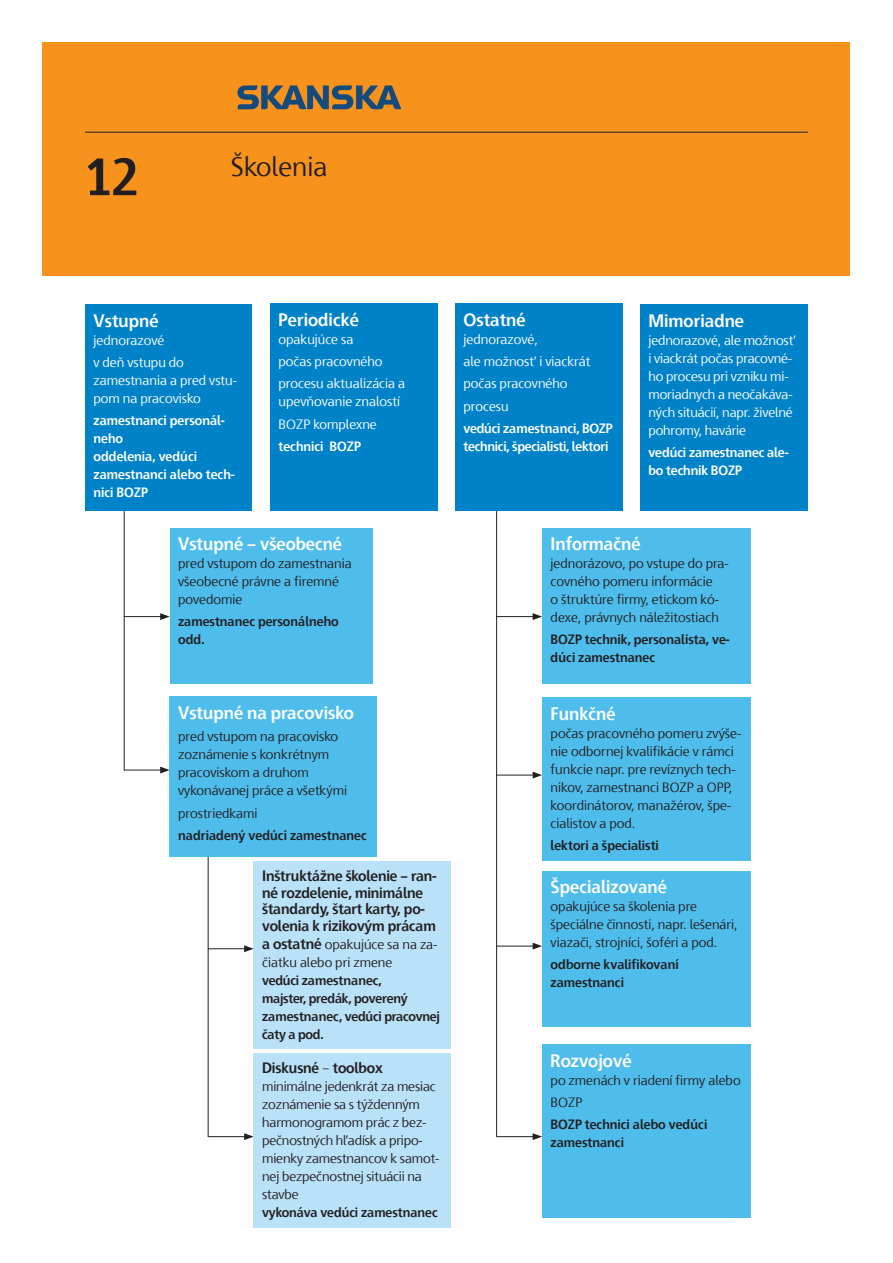
<style>
.page{position:relative;width:893px;height:1263px;background:#fff}
.page>*{position:absolute;margin:0;border:0;box-sizing:border-box;transform-origin:0 0}
.t1{font:700 52.5px "Skanska Sans East";color:#231f20}
.t2{font:27px "Skanska Sans East";color:#231f20}
._01_text{font:700 18px "Skanska Sans East";color:#fff}
._01_text-2{font:700 15px/16.5px "Skanska Sans East";letter-spacing:-.01em;color:#231f20}
._01_text-3{font:13.5px/18px "Skanska Sans East";color:#231f20}
._01_text-4{font:13.5px/18px "Skanska Sans East";color:#fff}
._01_text-5{font:700 13.5px/18px "Skanska Sans East";color:#231f20}
._01_text-6{font:700 13.5px/18px "Skanska Sans East";color:#fff}
._01_text-7{font:700 13.5px/18px "Skanska Sans East";letter-spacing:-.02em;color:#231f20}
._01_text-8{font:700 13.5px/18px "Skanska Sans East";letter-spacing:-.02em;color:#fff}
.s1{font-weight:700;font-size:15px}
.s2{font-weight:400}
</style>
<div class="page">
<div style="left:43px;top:43px;width:807px;height:233px;background:#f7931d"></div>
<hr style="left:85px;top:132px;width:723px;height:1px;background:#231f20">
<svg style="left:237px;top:85px;width:164px;height:24px"></svg>
<hr style="left:496px;top:492px;width:1px;height:645px;background:#231f20">
<div style="left:640px;top:304px;width:168px;height:207px;background:#0082c8"></div>
<div style="left:455px;top:304px;width:168px;height:207px;background:#0082c8"></div>
<div style="left:542px;top:528px;width:209px;height:155px;background:#4fbdec"></div>
<div style="left:170px;top:528px;width:202px;height:155px;background:#4fbdec"></div>
<div style="left:254px;top:861px;width:197px;height:187px;background:#b9e1f7"></div>
<div style="left:542px;top:871px;width:209px;height:155px;background:#4fbdec"></div>
<div style="left:270px;top:304px;width:168px;height:207px;background:#0082c8"></div>
<div style="left:542px;top:1044px;width:209px;height:174px;background:#4fbdec"></div>
<div style="left:542px;top:697px;width:209px;height:164px;background:#4fbdec"></div>
<hr style="left:124px;top:492px;width:1px;height:278px;background:#231f20">
<hr style="left:208px;top:809px;width:1px;height:328px;background:#231f20">
<hr style="left:124px;top:616px;width:39px;height:1px;background:#231f20">
<svg style="left:160px;top:613px;width:10px;height:7px"></svg>
<hr style="left:496px;top:616px;width:39px;height:1px;background:#231f20">
<svg style="left:533px;top:613px;width:9px;height:7px"></svg>
<hr style="left:208px;top:948px;width:39px;height:1px;background:#231f20">
<svg style="left:244px;top:945px;width:10px;height:7px"></svg>
<hr style="left:124px;top:770px;width:39px;height:1px;background:#231f20">
<svg style="left:160px;top:767px;width:10px;height:6px"></svg>
<hr style="left:496px;top:775px;width:39px;height:1px;background:#231f20">
<svg style="left:533px;top:772px;width:9px;height:6px"></svg>
<hr style="left:496px;top:946px;width:39px;height:1px;background:#231f20">
<svg style="left:533px;top:943px;width:9px;height:6px"></svg>
<hr style="left:496px;top:1136px;width:39px;height:1px;background:#231f20">
<svg style="left:533px;top:1133px;width:9px;height:7px"></svg>
<hr style="left:208px;top:1136px;width:39px;height:1px;background:#231f20">
<svg style="left:244px;top:1133px;width:10px;height:7px"></svg>
<div style="left:85px;top:304px;width:167px;height:207px;background:#0082c8"></div>
<div style="left:254px;top:1053px;width:197px;height:174px;background:#b9e1f7"></div>
<div style="left:170px;top:697px;width:207px;height:160px;background:#4fbdec"></div>
<p class="t1" style="left:85px;top:143px;width:55px">12</p>
<p class="t2" style="left:231px;top:150px;width:98px">Školenia</p>
<p class="_01_text" style="left:94px;top:309px;width:66px">Vstupné</p>
<p class="_01_text-4" style="left:94px;top:331px;width:72px">jednorazové</p>
<p class="_01_text-4" style="left:94px;top:353px;width:145px">v deň vstupu do zamestnania a pred vstu&shy;pom na pracovisko</p>
<p class="_01_text-6" style="left:94px;top:411px;width:133px">zamestnanci personál&shy;neho</p>
<p class="_01_text-6" style="left:94px;top:447px;width:105px">oddelenia, vedúci</p>
<p class="_01_text-6" style="left:94px;top:465px;width:143px">zamestnanci alebo tech&shy;nici BOZP</p>
<p class="_01_text" style="left:279px;top:308px;width:82px">Periodické</p>
<p class="_01_text-4" style="left:279px;top:330px;width:76px">opakujúce sa</p>
<p class="_01_text-4" style="left:279px;top:352px;width:106px">počas pracovného</p>
<p class="_01_text-4" style="left:279px;top:374px;width:128px">procesu aktualizácia a upevňovanie znalostí</p>
<p class="_01_text-4" style="left:279px;top:415px;width:100px">BOZP komplexne</p>
<p class="_01_text-6" style="left:279px;top:437px;width:84px">technici BOZP</p>
<p class="_01_text" style="left:178px;top:532px;width:165px">Vstupné – všeobecné</p>
<p class="_01_text-3" style="left:178px;top:554px;width:175px">pred vstupom do zamestnania všeobecné právne a firemné povedomie</p>
<p class="_01_text-5" style="left:178px;top:612px;width:162px">zamestnanec personálneho odd.</p>
<p class="_01_text" style="left:178px;top:701px;width:177px">Vstupné na pracovisko</p>
<p class="_01_text-3" style="left:178px;top:727px;width:170px">pred vstupom na pracovisko zoznámenie s konkrétnym pracoviskom a druhom vykonávanej práce a všetkými</p>
<p class="_01_text-3" style="left:178px;top:804px;width:81px">prostriedkami</p>
<p class="_01_text-5" style="left:178px;top:826px;width:190px">nadriadený vedúci zamestnanec</p>
<p class="_01_text-2" style="left:262px;top:867px;width:176px">Inštruktážne školenie – ran&shy;né rozdelenie, minimálne štandardy, štart karty, po&shy;volenia k rizikovým prácam</p>
<p class="_01_text-3" style="left:262px;top:935px;width:177px"><span class="s1">a ostatné</span> opakujúce sa na za&shy;čiatku alebo pri zmene</p>
<p class="_01_text-7" style="left:262px;top:970px;width:179px">vedúci zamestnanec,<br>majster, predák, poverený zamestnanec, vedúci pracovnej čaty a pod.</p>
<p class="_01_text-2" style="left:262px;top:1059px;width:122px">Diskusné <span class="s2">–</span> toolbox</p>
<p class="_01_text-3" style="left:262px;top:1077px;width:175px">minimálne jedenkrát za mesiac</p>
<p class="_01_text-3" style="left:262px;top:1095px;width:179px">zoznámenie sa s týždenným harmonogramom prác z bez&shy;pečnostných hľadísk a pripo&shy;mienky zamestnancov k samot&shy;nej bezpečnostnej situácii na stavbe</p>
<p class="_01_text-5" style="left:262px;top:1203px;width:177px">vykonáva vedúci zamestnanec</p>
<p class="_01_text" style="left:463px;top:308px;width:64px">Ostatné</p>
<p class="_01_text-4" style="left:463px;top:330px;width:76px">jednorazové,</p>
<p class="_01_text-4" style="left:463px;top:352px;width:128px">ale možnosť i viackrát</p>
<p class="_01_text-4" style="left:463px;top:374px;width:106px">počas pracovného</p>
<p class="_01_text-4" style="left:463px;top:397px;width:47px">procesu</p>
<p class="_01_text-8" style="left:463px;top:419px;width:151px">vedúci zamestnanci, BOZP technici, špecialisti, lektori</p>
<p class="_01_text" style="left:648px;top:309px;width:97px">Mimoriadne</p>
<p class="_01_text-4" style="left:648px;top:331px;width:149px">jednorazové, ale možnosť i viackrát počas pracovné&shy;ho procesu pri vzniku mi&shy;moriadnych a neočakáva&shy;ných situácií, napr. živelné pohromy, havárie</p>
<p class="_01_text-6" style="left:648px;top:443px;width:142px">vedúci zamestnanec ale&shy;bo technik BOZP</p>
<p class="_01_text" style="left:551px;top:532px;width:91px">Informačné</p>
<p class="_01_text-3" style="left:551px;top:554px;width:179px">jednorázovo, po vstupe do pra&shy;covného pomeru informácie<br>o štruktúre firmy, etickom kó&shy;dexe, právnych náležitostiach</p>
<p class="_01_text-5" style="left:551px;top:630px;width:181px">BOZP technik, personalista, ve&shy;dúci zamestnanec</p>
<p class="_01_text" style="left:551px;top:702px;width:67px">Funkčné</p>
<p class="_01_text-3" style="left:551px;top:724px;width:192px">počas pracovného pomeru zvýše&shy;nie odbornej kvalifikácie v rámci funkcie napr. pre revíznych tech&shy;nikov, zamestnanci BOZP a OPP, koordinátorov, manažérov, špe&shy;cialistov a pod.</p>
<p class="_01_text-5" style="left:551px;top:836px;width:110px">lektori a špecialisti</p>
<p class="_01_text" style="left:551px;top:875px;width:118px">Špecializované</p>
<p class="_01_text-3" style="left:551px;top:897px;width:189px">opakujúce sa školenia pre špeciálne činnosti, napr. lešenári, viazači, strojníci, šoféri a pod.</p>
<p class="_01_text-5" style="left:551px;top:955px;width:130px">odborne kvalifikovaní zamestnanci</p>
<p class="_01_text" style="left:551px;top:1049px;width:82px">Rozvojové</p>
<p class="_01_text-3" style="left:551px;top:1071px;width:192px">po zmenách v riadení firmy alebo</p>
<p class="_01_text-3" style="left:551px;top:1093px;width:33px">BOZP</p>
<p class="_01_text-5" style="left:551px;top:1115px;width:158px">BOZP technici alebo vedúci</p>
<p class="_01_text-5" style="left:551px;top:1133px;width:75px">zamestnanci</p>
</div>
